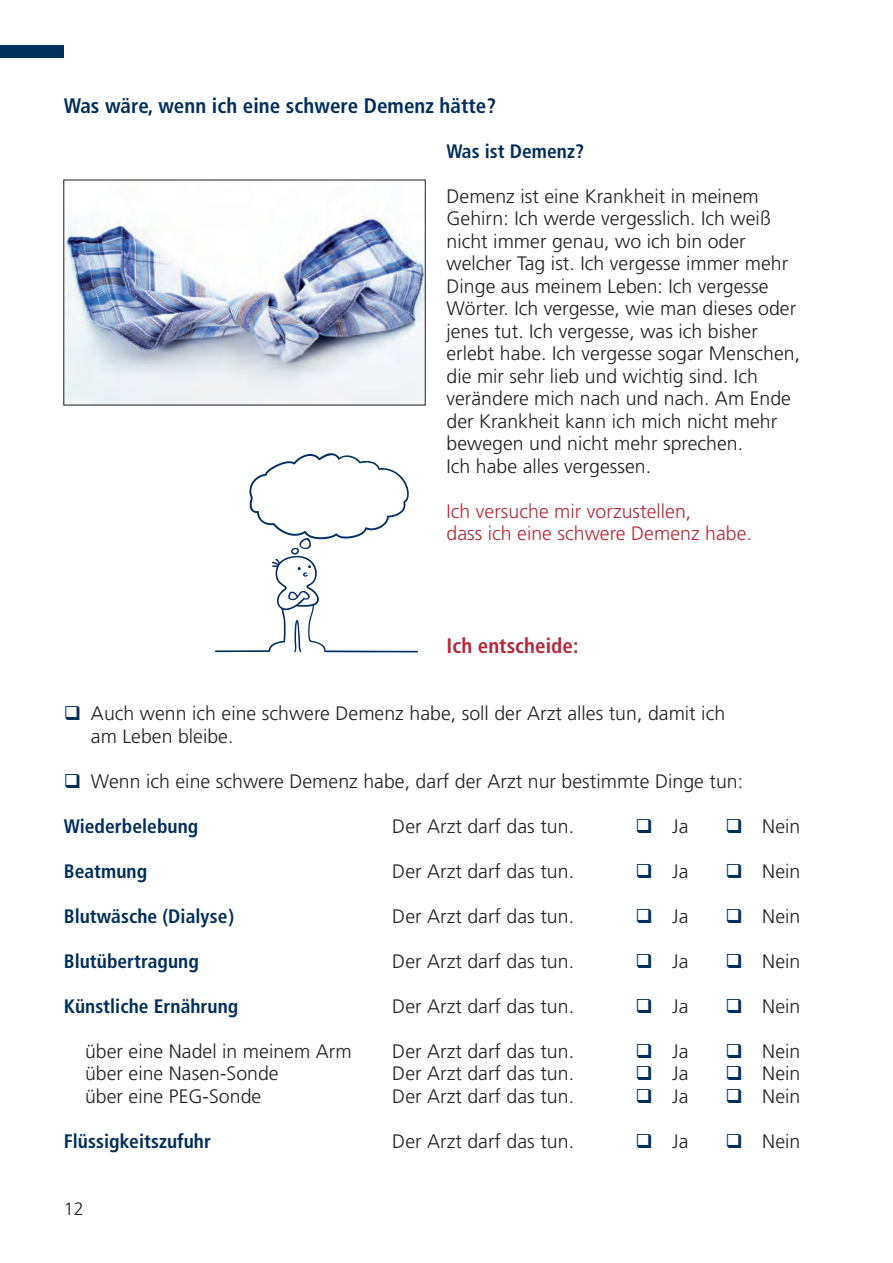
<style>
.page{position:relative;width:893px;height:1263px;background:#fff}
.page>*{position:absolute;margin:0;border:0;box-sizing:border-box;transform-origin:0 0}
.t1{font:700 condensed 21px "Frutiger";color:#002f5b}
.t2{font:700 condensed 21px "Frutiger";color:#b72837}
.t3{font:300 19.5px/22.5px "Frutiger";color:#231f20}
.t4{font:700 condensed 19.5px "Frutiger";color:#002f5b}
.t5{font:300 19.5px/22.5px "Frutiger";color:#b72837}
.t6{font:300 18px "Frutiger";color:#231f20}
.s1{color:#002f5b}
</style>
<div class="page">
<img style="left:66px;top:216px;width:357px;height:187px">
<svg style="left:215px;top:453px;width:203px;height:199px"></svg>
<div style="left:0;top:45px;width:64px;height:13px;background:#002f5b"></div>
<p class="t1" style="left:64px;top:93px;width:434px">Was wäre, wenn ich eine schwere Demenz hätte?</p>
<p class="t4" style="left:446px;top:139px;width:139px">Was ist Demenz?</p>
<p class="t3" style="left:446px;top:184px;width:355px">Demenz ist eine Krankheit in meinem Gehirn: Ich werde vergesslich. Ich weiß nicht immer genau, wo ich bin oder welcher Tag ist. Ich vergesse immer mehr Dinge aus meinem Leben: Ich vergesse Wörter. Ich vergesse, wie man dieses oder jenes tut. Ich vergesse, was ich bisher erlebt habe. Ich vergesse sogar Menschen, die mir sehr lieb und wichtig sind. Ich verändere mich nach und nach. Am Ende der Krankheit kann ich mich nicht mehr bewegen und nicht mehr sprechen.<br>Ich habe alles vergessen.</p>
<p class="t5" style="left:446px;top:500px;width:307px">Ich versuche mir vorzustellen,<br>dass ich eine schwere Demenz habe.</p>
<p class="t2" style="left:446px;top:633px;width:134px">Ich entscheide:</p>
<p class="t3" style="left:91px;top:702px;width:636px;text-indent:-27px"><span class="s1">❑</span> Auch wenn ich eine schwere Demenz habe, soll der Arzt alles tun, damit ich am Leben bleibe.</p>
<p class="t3" style="left:64px;top:769px;width:681px"><span class="s1">❑</span> Wenn ich eine schwere Demenz habe, darf der Arzt nur bestimmte Dinge tun:</p>
<p class="t4" style="left:64px;top:814px;width:136px">Wiederbelebung</p>
<p class="t3" style="left:392px;top:814px;width:183px">Der Arzt darf das tun.</p>
<p class="t3" style="left:635px;top:814px;width:55px"><span class="s1">❑</span> Ja</p>
<p class="t3" style="left:725px;top:814px;width:76px"><span class="s1">❑</span> Nein</p>
<p class="t4" style="left:64px;top:859px;width:85px">Beatmung</p>
<p class="t3" style="left:392px;top:859px;width:183px">Der Arzt darf das tun.</p>
<p class="t3" style="left:635px;top:859px;width:55px"><span class="s1">❑</span> Ja</p>
<p class="t3" style="left:725px;top:859px;width:76px"><span class="s1">❑</span> Nein</p>
<p class="t4" style="left:64px;top:904px;width:172px">Blutwäsche (Dialyse)</p>
<p class="t3" style="left:392px;top:905px;width:183px">Der Arzt darf das tun.</p>
<p class="t3" style="left:635px;top:905px;width:55px"><span class="s1">❑</span> Ja</p>
<p class="t3" style="left:725px;top:905px;width:76px"><span class="s1">❑</span> Nein</p>
<p class="t4" style="left:64px;top:949px;width:137px">Blutübertragung</p>
<p class="t3" style="left:392px;top:950px;width:183px">Der Arzt darf das tun.</p>
<p class="t3" style="left:635px;top:950px;width:55px"><span class="s1">❑</span> Ja</p>
<p class="t3" style="left:725px;top:950px;width:76px"><span class="s1">❑</span> Nein</p>
<p class="t4" style="left:64px;top:994px;width:176px">Künstliche Ernährung</p>
<p class="t3" style="left:392px;top:995px;width:183px">Der Arzt darf das tun.</p>
<p class="t3" style="left:635px;top:995px;width:55px"><span class="s1">❑</span> Ja</p>
<p class="t3" style="left:725px;top:995px;width:76px"><span class="s1">❑</span> Nein</p>
<p class="t3" style="left:85px;top:1040px;width:268px">über eine Nadel in meinem Arm</p>
<p class="t3" style="left:392px;top:1040px;width:183px">Der Arzt darf das tun.</p>
<p class="t3" style="left:635px;top:1040px;width:55px"><span class="s1">❑</span> Ja</p>
<p class="t3" style="left:725px;top:1040px;width:76px"><span class="s1">❑</span> Nein</p>
<p class="t3" style="left:85px;top:1062px;width:195px">über eine Nasen-Sonde</p>
<p class="t3" style="left:392px;top:1062px;width:183px">Der Arzt darf das tun.</p>
<p class="t3" style="left:635px;top:1062px;width:55px"><span class="s1">❑</span> Ja</p>
<p class="t3" style="left:725px;top:1062px;width:76px"><span class="s1">❑</span> Nein</p>
<p class="t3" style="left:85px;top:1085px;width:178px">über eine PEG-Sonde</p>
<p class="t3" style="left:392px;top:1085px;width:183px">Der Arzt darf das tun.</p>
<p class="t3" style="left:635px;top:1085px;width:55px"><span class="s1">❑</span> Ja</p>
<p class="t3" style="left:725px;top:1085px;width:76px"><span class="s1">❑</span> Nein</p>
<p class="t4" style="left:64px;top:1129px;width:149px">Flüssigkeitszufuhr</p>
<p class="t3" style="left:392px;top:1130px;width:183px">Der Arzt darf das tun.</p>
<p class="t3" style="left:635px;top:1130px;width:55px"><span class="s1">❑</span> Ja</p>
<p class="t3" style="left:725px;top:1130px;width:76px"><span class="s1">❑</span> Nein</p>
<p class="t6" style="left:64px;top:1199px;width:22px">12</p>
</div>
